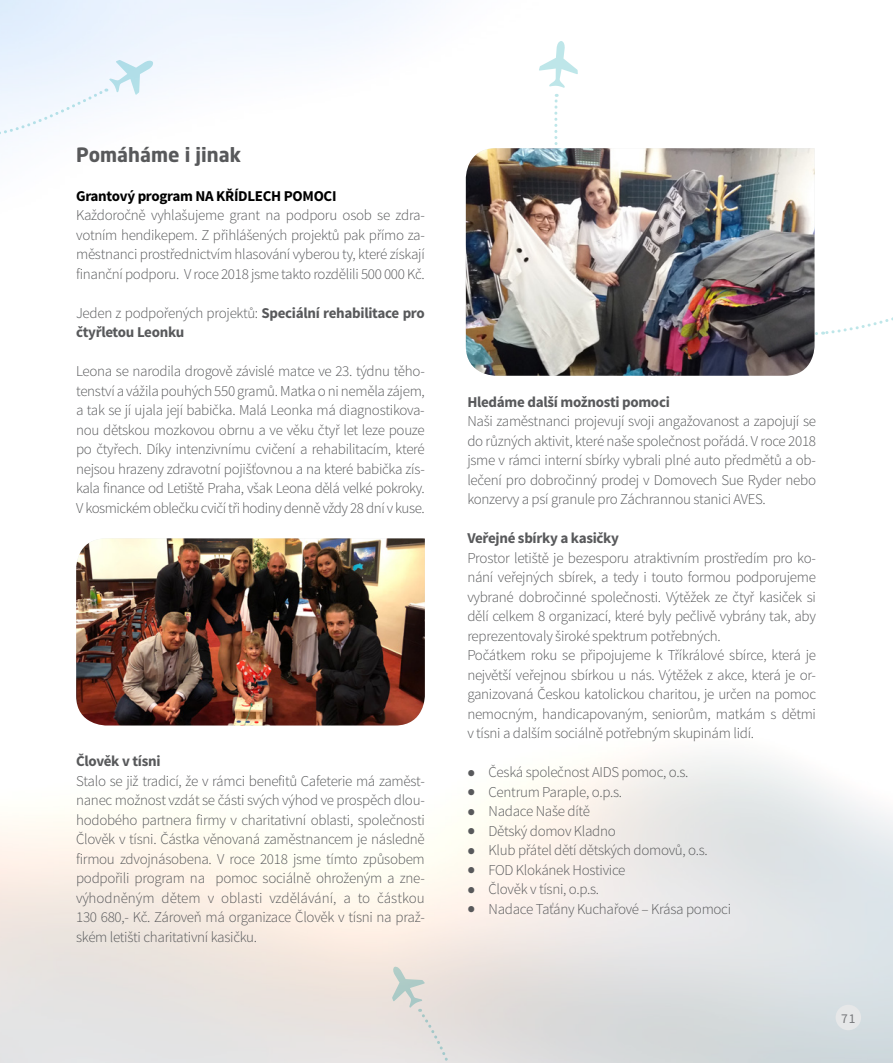
<style>
.page{position:relative;width:893px;height:1063px;background:#fff}
.page>*{position:absolute;margin:0;border:0;box-sizing:border-box;transform-origin:0 0}
.t1{font:700 19.5px "Neo Sans Pro LP";color:#58595b}
.t2{font:300 15px/19.5px "Source Sans Pro";letter-spacing:-.02em;color:#58595b;text-align:justify}
.t3{font:700 15px/19.5px "Source Sans Pro";letter-spacing:-.02em;color:#58595b}
.t4{font:700 15px "Source Sans Pro";letter-spacing:-.02em;color:#000}
.t5{font:13.5px "Source Sans Pro";color:#77787b}
.s1{font-weight:300}
.s2{font-weight:700;font-size:22.5px}
</style>
<div class="page">
<img style="left:76px;top:538px;width:349px;height:187px">
<img style="left:466px;top:148px;width:348px;height:228px">
<div style="left:836px;top:1005px;width:25px;height:25px;background:#e6e7e8;border-radius:50%"></div>
<h1 class="t1" style="left:76px;top:142px;width:166px">Pomáháme i jinak</h1>
<p class="t4" style="left:76px;top:186px;width:262px">Grantový program NA KŘÍDLECH POMOCI</p>
<p class="t2" style="left:76px;top:205px;width:350px">Každoročně vyhlašujeme grant na podporu osob se zdra&shy;votním hendikepem. Z přihlášených projektů pak přímo za&shy;městnanci prostřednictvím hlasování vyberou ty, které získají finanční podporu. V roce 2018 jsme takto rozdělili 500 000 Kč.</p>
<p class="t3" style="left:76px;top:303px;width:350px"><span class="s1">Jeden z podpořených projektů:</span> Speciální rehabilitace pro čtyřletou Leonku</p>
<p class="t2" style="left:76px;top:361px;width:350px">Leona se narodila drogově závislé matce ve 23. týdnu těho&shy;tenství a vážila pouhých 550 gramů. Matka o ni neměla zájem, a tak se jí ujala její babička. Malá Leonka má diagnostikova&shy;nou dětskou mozkovou obrnu a ve věku čtyř let leze pouze po čtyřech. Díky intenzivnímu cvičení a rehabilitacím, které nejsou hrazeny zdravotní pojišťovnou a na které babička zís&shy;kala finance od Letiště Praha, však Leona dělá velké pokroky.<br>V kosmickém oblečku cvičí tři hodiny denně vždy 28 dní v kuse.</p>
<p class="t3" style="left:76px;top:752px;width:86px">Člověk v tísni</p>
<p class="t2" style="left:76px;top:771px;width:350px">Stalo se již tradicí, že v rámci benefitů Cafeterie má zaměst&shy;nanec možnost vzdát se části svých výhod ve prospěch dlou&shy;hodobého partnera firmy v charitativní oblasti, společnosti Člověk v tísni. Částka věnovaná zaměstnancem je následně firmou zdvojnásobena. V roce 2018 jsme tímto způsobem podpořili program na pomoc sociálně ohroženým a zne&shy;výhodněným dětem v oblasti vzdělávání, a to částkou 130 680,- Kč. Zároveň má organizace Člověk v tísni na praž&shy;ském letišti charitativní kasičku.</p>
<p class="t3" style="left:467px;top:393px;width:204px">Hledáme další možnosti pomoci</p>
<p class="t2" style="left:467px;top:412px;width:350px">Naši zaměstnanci projevují svoji angažovanost a zapojují se do různých aktivit, které naše společnost pořádá. V roce 2018 jsme v rámci interní sbírky vybrali plné auto předmětů a ob&shy;lečení pro dobročinný prodej v Domovech Sue Ryder nebo konzervy a psí granule pro Záchrannou stanici AVES.</p>
<p class="t3" style="left:467px;top:529px;width:153px">Veřejné sbírky a kasičky</p>
<p class="t2" style="left:467px;top:548px;width:350px;text-align:left">Prostor letiště je bezesporu atraktivním prostředím pro ko&shy;nání veřejných sbírek, a tedy i touto formou podporujeme vybrané dobročinné společnosti. Výtěžek ze čtyř kasiček si dělí celkem 8 organizací, které byly pečlivě vybrány tak, aby reprezentovaly široké spektrum potřebných.<br>Počátkem roku se připojujeme k Tříkrálové sbírce, která je největší veřejnou sbírkou u nás. Výtěžek z akce, která je or&shy;ganizovaná Českou katolickou charitou, je určen na pomoc nemocným, handicapovaným, seniorům, matkám s dětmi v tísni a dalším sociálně potřebným skupinám lidí.</p>
<p class="t2" style="left:467px;top:763px;width:223px"><span class="s2">•</span> Česká společnost AIDS pomoc, o.s.</p>
<p class="t2" style="left:467px;top:782px;width:156px"><span class="s2">•</span> Centrum Paraple, o.p.s.</p>
<p class="t2" style="left:467px;top:802px;width:124px"><span class="s2">•</span> Nadace Naše dítě</p>
<p class="t2" style="left:467px;top:821px;width:150px"><span class="s2">•</span> Dětský domov Kladno</p>
<p class="t2" style="left:467px;top:841px;width:242px"><span class="s2">•</span> Klub přátel dětí dětských domovů, o.s.</p>
<p class="t2" style="left:467px;top:860px;width:160px"><span class="s2">•</span> FOD Klokánek Hostivice</p>
<p class="t2" style="left:467px;top:880px;width:133px"><span class="s2">•</span> Člověk v tísni, o.p.s.</p>
<p class="t2" style="left:467px;top:899px;width:265px"><span class="s2">•</span> Nadace Taťány Kuchařové – Krása pomoci</p>
<p class="t5" style="left:841px;top:1010px;width:16px">71</p>
</div>
